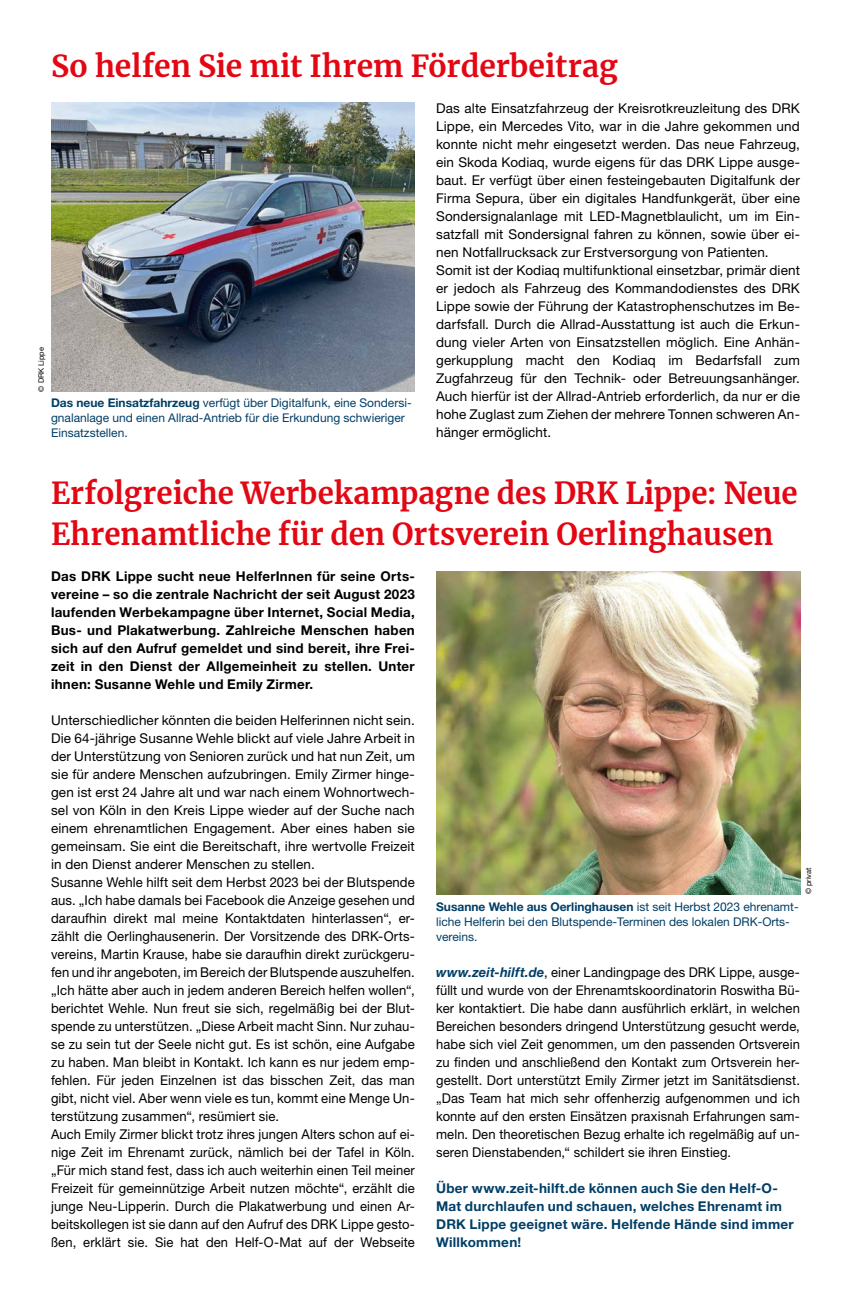
<style>
.page{position:relative;width:851px;height:1297px;background:#fff}
.page>*{position:absolute;margin:0;border:0;box-sizing:border-box;transform-origin:0 0}
.MGB_Headline{font:700 30px/40.5px "Merriweather";color:#e30613}
.MGB_Copy{font:13.5px/18px "Helvetica Neue LT Pro";letter-spacing:.01em;color:#000;text-align:justify}
.MGB_Copy-2{font:13.5px/18px "Helvetica Neue LT Pro";letter-spacing:.01em;color:#000;text-align:justify;scale:.96 1}
.MGB_Copy-3{font:700 13.5px/18px "Helvetica Neue LT Pro";letter-spacing:.02em;color:#000;text-align:justify}
.MGB_Info{font:700 13.5px/18px "Helvetica Neue LT Pro";letter-spacing:.02em;color:#003e66}
.MGB_BU{font:12px/15px "Helvetica Neue LT Pro";color:#003e66}
.MGB_Fotocredits{font:7.5px "Helvetica Neue LT Pro";color:#000}
.s1{font-weight:700}
.s2{font-weight:700;font-style:italic;color:#003e66}
</style>
<div class="page">
<img style="left:51px;top:102px;width:364px;height:289px">
<img style="left:436px;top:571px;width:364px;height:323px">
<p class="MGB_Headline" style="left:51px;top:45px;width:568px">So helfen Sie mit Ihrem Förderbeitrag</p>
<p class="MGB_Copy" style="left:436px;top:98px;width:365px">Das alte Einsatzfahrzeug der Kreisrotkreuzleitung des DRK Lippe, ein Mercedes Vito, war in die Jahre gekommen und konnte nicht mehr eingesetzt werden. Das neue Fahrzeug, ein Skoda Kodiaq, wurde eigens für das DRK Lippe ausge&shy;baut. Er verfügt über einen festeingebauten Digitalfunk der Firma Sepura, über ein digitales Handfunkgerät, über eine Sondersignalanlage mit LED-Magnetblaulicht, um im Ein&shy;satzfall mit Sondersignal fahren zu können, sowie über ei&shy;nen Notfallrucksack zur Erstversorgung von Patienten.</p>
<p class="MGB_Copy" style="left:436px;top:260px;width:365px">Somit ist der Kodiaq multifunktional einsetzbar, primär dient er jedoch als Fahrzeug des Kommandodienstes des DRK Lippe sowie der Führung der Katastrophenschutzes im Be&shy;darfsfall. Durch die Allrad-Ausstattung ist auch die Erkun&shy;dung vieler Arten von Einsatzstellen möglich. Eine Anhän&shy;gerkupplung macht den Kodiaq im Bedarfsfall zum Zugfahrzeug für den Technik- oder Betreuungsanhänger.<br>Auch hierfür ist der Allrad-Antrieb erforderlich, da nur er die hohe Zuglast zum Ziehen der mehrere Tonnen schweren An&shy;hänger ermöglicht.</p>
<p class="MGB_Fotocredits" style="left:37px;top:391px;width:46px;rotate:-90deg">© DRK Lippe</p>
<p class="MGB_BU" style="left:51px;top:394px;width:362px"><span class="s1">Das neue Einsatzfahrzeug</span> verfügt über Digitalfunk, eine Sondersi&shy;gnalanlage und einen Allrad-Antrieb für die Erkundung schwieriger<br>Einsatzstellen.</p>
<p class="MGB_Headline" style="left:51px;top:472px;width:748px">Erfolgreiche Werbekampagne des DRK Lippe: Neue<br>Ehrenamtliche für den Ortsverein Oerlinghausen</p>
<p class="MGB_Copy-3" style="left:51px;top:566px;width:365px">Das DRK Lippe sucht neue HelferInnen für seine Orts&shy;vereine – so die zentrale Nachricht der seit August 2023 laufenden Werbekampagne über Internet, Social Media, Bus- und Plakatwerbung. Zahlreiche Menschen haben sich auf den Aufruf gemeldet und sind bereit, ihre Frei&shy;zeit in den Dienst der Allgemeinheit zu stellen. Unter ihnen: Susanne Wehle und Emily Zirmer.</p>
<p class="MGB_Copy" style="left:51px;top:710px;width:365px">Unterschiedlicher könnten die beiden Helferinnen nicht sein.<br>Die 64-jährige Susanne Wehle blickt auf viele Jahre Arbeit in der Unterstützung von Senioren zurück und hat nun Zeit, um sie für andere Menschen aufzubringen. Emily Zirmer hinge&shy;gen ist erst 24 Jahre alt und war nach einem Wohnortwech&shy;sel von Köln in den Kreis Lippe wieder auf der Suche nach einem ehrenamtlichen Engagement. Aber eines haben sie gemeinsam. Sie eint die Bereitschaft, ihre wertvolle Freizeit in den Dienst anderer Menschen zu stellen.</p>
<p class="MGB_Copy" style="left:51px;top:872px;width:365px">Susanne Wehle hilft seit dem Herbst 2023 bei der Blutspende aus. „Ich habe damals bei Facebook die Anzeige gesehen und daraufhin direkt mal meine Kontaktdaten hinterlassen“, er&shy;zählt die Oerlinghausenerin. Der Vorsitzende des DRK-Orts&shy;vereins, Martin Krause, habe sie daraufhin direkt zurückgeru&shy;fen und ihr angeboten, im Bereich der Blutspende auszuhelfen. „Ich hätte aber auch in jedem anderen Bereich helfen wollen“, berichtet Wehle. Nun freut sie sich, regelmäßig bei der Blut&shy;spende zu unterstützen. „Diese Arbeit macht Sinn. Nur zuhau&shy;se zu sein tut der Seele nicht gut. Es ist schön, eine Aufgabe zu haben. Man bleibt in Kontakt. Ich kann es nur jedem emp&shy;fehlen. Für jeden Einzelnen ist das bisschen Zeit, das man gibt, nicht viel. Aber wenn viele es tun, kommt eine Menge Un&shy;terstützung zusammen“, resümiert sie.</p>
<p class="MGB_Copy-2" style="left:51px;top:1124px;width:380px">Auch Emily Zirmer blickt trotz ihres jungen Alters schon auf ei&shy;nige Zeit im Ehrenamt zurück, nämlich bei der Tafel in Köln. „Für mich stand fest, dass ich auch weiterhin einen Teil meiner Freizeit für gemeinnützige Arbeit nutzen möchte“, erzählt die junge Neu-Lipperin. Durch die Plakatwerbung und einen Ar&shy;beitskollegen ist sie dann auf den Aufruf des DRK Lippe gesto&shy;ßen, erklärt sie. Sie hat den Helf-O-Mat auf der Webseite</p>
<p class="MGB_Fotocredits" style="left:803px;top:894px;width:28px;rotate:-90deg">© privat</p>
<p class="MGB_BU" style="left:436px;top:898px;width:364px"><span class="s1">Susanne Wehle aus Oerlinghausen</span> ist seit Herbst 2023 ehrenamt&shy;liche Helferin bei den Blutspende-Terminen des lokalen DRK-Orts&shy;vereins.</p>
<p class="MGB_Copy-2" style="left:436px;top:962px;width:380px"><span class="s2">www.zeit-hilft.de</span>, einer Landingpage des DRK Lippe, ausge&shy;füllt und wurde von der Ehrenamtskoordinatorin Roswitha Bü&shy;ker kontaktiert. Die habe dann ausführlich erklärt, in welchen Bereichen besonders dringend Unterstützung gesucht werde, habe sich viel Zeit genommen, um den passenden Ortsverein zu finden und anschließend den Kontakt zum Ortsverein her&shy;gestellt. Dort unterstützt Emily Zirmer jetzt im Sanitätsdienst. „Das Team hat mich sehr offenherzig aufgenommen und ich konnte auf den ersten Einsätzen praxisnah Erfahrungen sam&shy;meln. Den theoretischen Bezug erhalte ich regelmäßig auf un&shy;seren Dienstabenden,“ schildert sie ihren Einstieg.</p>
<p class="MGB_Info" style="left:436px;top:1178px;width:359px">Über www.zeit-hilft.de können auch Sie den Helf-O-Mat durchlaufen und schauen, welches Ehrenamt im DRK Lippe geeignet wäre. Helfende Hände sind immer Willkommen!</p>
</div>
